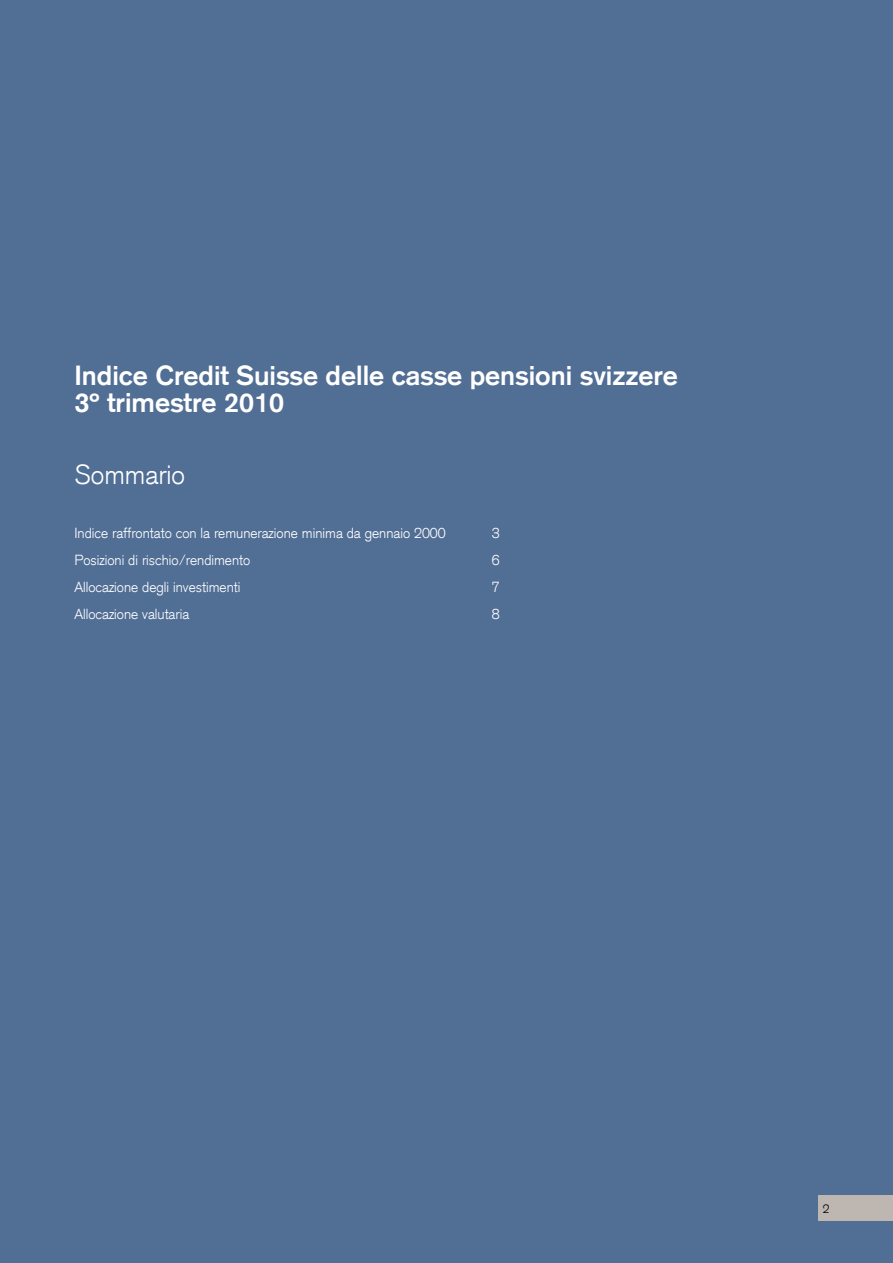
<style>
.page{position:relative;width:893px;height:1263px;background:#516e95}
.page>*{position:absolute;margin:0;border:0;box-sizing:border-box;transform-origin:0 0}
._07_Headline{font:700 27px/27px "Credit Suisse Type";color:#fff}
._07_Headline-2{font:300 27px "Credit Suisse Type";color:#fff}
.Inhalt_light_neu{font:300 14.25px "Credit Suisse Type";color:#fff}
.t1{font:300 12px "Credit Suisse Type";color:#000}
</style>
<div class="page">
<div style="left:819px;top:1195px;width:74px;height:25px;background:#beb6b0"></div>
<p class="_07_Headline" style="left:74px;top:362px;width:605px">Indice Credit Suisse delle casse pensioni svizzere<br>3º trimestre 2010</p>
<p class="_07_Headline-2" style="left:74px;top:458px;width:112px">Sommario</p>
<p class="Inhalt_light_neu" style="left:74px;top:524px;width:373px">Indice raffrontato con la remunerazione minima da gennaio 2000</p>
<p class="Inhalt_light_neu" style="left:492px;top:524px;width:9px">3</p>
<p class="Inhalt_light_neu" style="left:74px;top:551px;width:177px">Posizioni di rischio/rendimento</p>
<p class="Inhalt_light_neu" style="left:492px;top:551px;width:9px">6</p>
<p class="Inhalt_light_neu" style="left:74px;top:578px;width:168px">Allocazione degli investimenti</p>
<p class="Inhalt_light_neu" style="left:492px;top:578px;width:9px">7</p>
<p class="Inhalt_light_neu" style="left:74px;top:605px;width:116px">Allocazione valutaria</p>
<p class="Inhalt_light_neu" style="left:492px;top:605px;width:9px">8</p>
<p class="t1" style="left:823px;top:1201px;width:8px">2</p>
</div>
